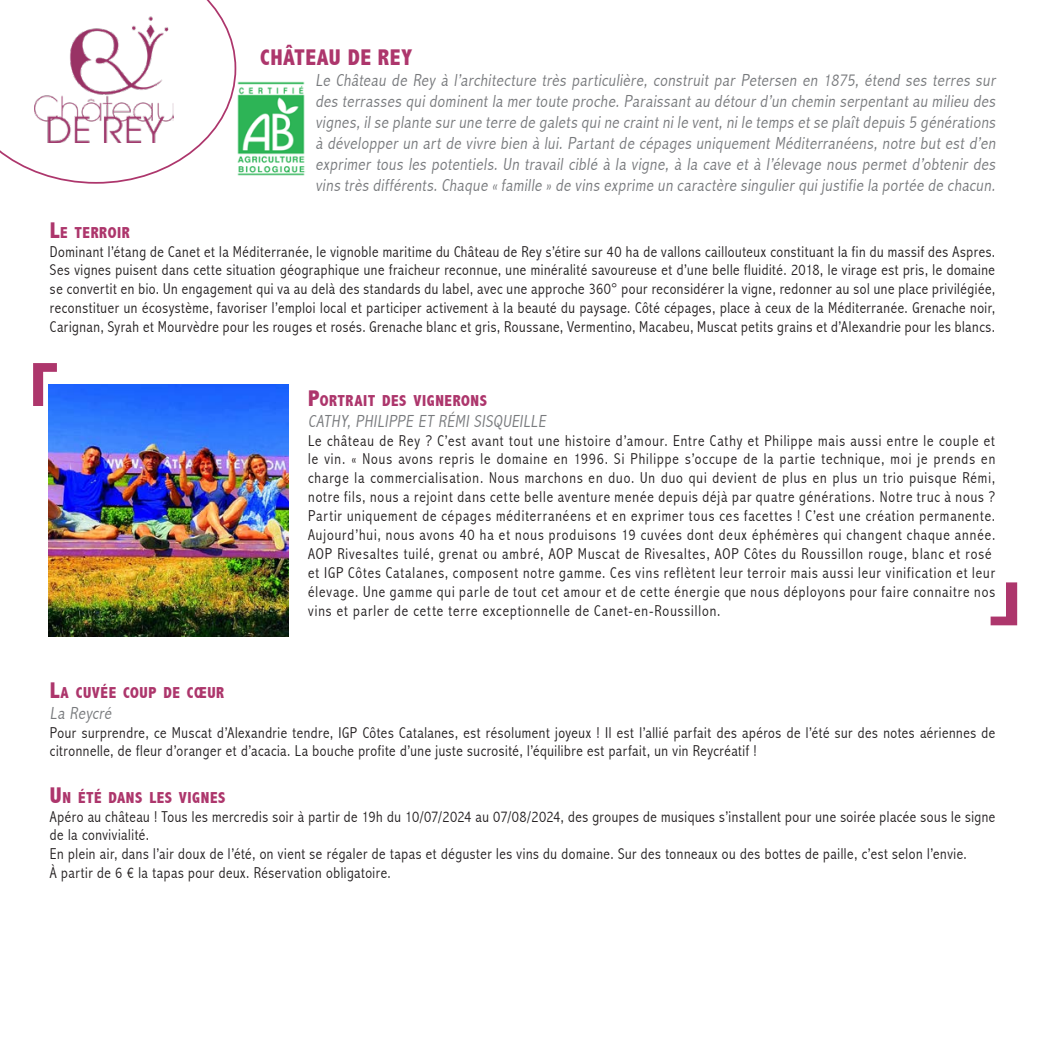
<style>
.page{position:relative;width:1042px;height:1042px;background:#fff}
.page>*{position:absolute;margin:0;border:0;box-sizing:border-box;transform-origin:0 0}
.t1{font:800 condensed 22.75px "Abadi";letter-spacing:.025em;color:#ad366c}
.t2{font:300 condensed 17.5px/21px "Abadi";color:#787a7d;text-align:justify}
.t3{font:800 condensed 15.92px "Abadi";letter-spacing:.035em;color:#ad366c}
.t4{font:300 condensed 15.75px/18.9px "Abadi";letter-spacing:.035em;color:#231f20;text-align:justify}
.s1{font-size:22.75px}
</style>
<div class="page">
<svg style="left:0;top:0;width:236px;height:184px"></svg>
<img style="left:49px;top:384px;width:239px;height:252px">
<svg style="left:33px;top:363px;width:24px;height:43px"></svg>
<svg style="left:990px;top:582px;width:27px;height:43px"></svg>
<img style="left:35px;top:15px;width:139px;height:127px">
<img style="left:237px;top:81px;width:68px;height:95px">
<p class="t1" style="left:260px;top:45px;width:154px">CHÂTEAU DE REY</p>
<p class="t2" style="left:315px;top:70px;width:684px">Le Château de Rey à l’architecture très particulière, construit par Petersen en 1875, étend ses terres sur des terrasses qui dominent la mer toute proche. Paraissant au détour d’un chemin serpentant au milieu des vignes, il se plante sur une terre de galets qui ne craint ni le vent, ni le temps et se plaît depuis 5 générations à développer un art de vivre bien à lui. Partant de cépages uniquement Méditerranéens, notre but est d’en exprimer tous les potentiels. Un travail ciblé à la vigne, à la cave et à l’élevage nous permet d’obtenir des vins très différents. Chaque « famille » de vins exprime un caractère singulier qui justifie la portée de chacun.</p>
<p class="t3" style="left:50px;top:223px;width:34px"><span class="s1">L</span>E TERR</p>
<p class="t3" style="left:108px;top:223px;width:23px">OIR</p>
<p class="t4" style="left:50px;top:242px;width:946px">Dominant l’étang de Canet et la Méditerranée, le vignoble maritime du Château de Rey s’étire sur 40 ha de vallons caillouteux constituant la fin du massif des Aspres.<br>Ses vignes puisent dans cette situation géographique une fraicheur reconnue, une minéralité savoureuse et d’une belle fluidité. 2018, le virage est pris, le domaine se convertit en bio. Un engagement qui va au delà des standards du label, avec une approche 360° pour reconsidérer la vigne, redonner au sol une place privilégiée, reconstituer un écosystème, favoriser l’emploi local et participer activement à la beauté du paysage. Côté cépages, place à ceux de la Méditerranée. Grenache noir, Carignan, Syrah et Mourvèdre pour les rouges et rosés. Grenache blanc et gris, Roussane, Vermentino, Macabeu, Muscat petits grains et d’Alexandrie pour les blancs.</p>
<p class="t3" style="left:308px;top:391px;width:31px"><span class="s1">P</span>ORTRA</p>
<p class="t3" style="left:363px;top:391px;width:125px">IT DES VIGNERONS</p>
<p class="t2" style="left:308px;top:410px;width:242px">CATHY, PHILIPPE ET RÉMI SISQUEILLE</p>
<p class="t4" style="left:308px;top:431px;width:688px">Le château de Rey ? C’est avant tout une histoire d’amour. Entre Cathy et Philippe mais aussi entre le couple et le vin. « Nous avons repris le domaine en 1996. Si Philippe s’occupe de la partie technique, moi je prends en charge la commercialisation. Nous marchons en duo. Un duo qui devient de plus en plus un trio puisque Rémi, notre fils, nous a rejoint dans cette belle aventure menée depuis déjà par quatre générations. Notre truc à nous ?<br>Partir uniquement de cépages méditerranéens et en exprimer tous ces facettes ! C’est une création permanente.<br>Aujourd’hui, nous avons 40 ha et nous produisons 19 cuvées dont deux éphémères qui changent chaque année.<br>AOP Rivesaltes tuilé, grenat ou ambré, AOP Muscat de Rivesaltes, AOP Côtes du Roussillon rouge, blanc et rosé</p>
<p class="t4" style="left:308px;top:563px;width:688px">et IGP Côtes Catalanes, composent notre gamme. Ces vins reflètent leur terroir mais aussi leur vinification et leur élevage. Une gamme qui parle de tout cet amour et de cette énergie que nous déployons pour faire connaitre nos vins et parler de cette terre exceptionnelle de Canet-en-Roussillon.</p>
<p class="t3" style="left:50px;top:683px;width:167px"><span class="s1">L</span>A CUVÉE COUP DE CŒUR</p>
<p class="t2" style="left:50px;top:702px;width:66px">La Reycré</p>
<p class="t4" style="left:50px;top:723px;width:947px">Pour surprendre, ce Muscat d’Alexandrie tendre, IGP Côtes Catalanes, est résolument joyeux ! Il est l’allié parfait des apéros de l’été sur des notes aériennes de citronnelle, de fleur d’oranger et d’acacia. La bouche profite d’une juste sucrosité, l’équilibre est parfait, un vin Reycréatif !</p>
<p class="t3" style="left:50px;top:788px;width:177px"><span class="s1">U</span>N ÉTÉ DANS LES VIGNES</p>
<p class="t4" style="left:50px;top:807px;width:947px">Apéro au château ! Tous les mercredis soir à partir de 19h du 10/07/2024 au 07/08/2024, des groupes de musiques s’installent pour une soirée placée sous le signe de la convivialité.</p>
<p class="t4" style="left:50px;top:844px;width:918px">En plein air, dans l’air doux de l’été, on vient se régaler de tapas et déguster les vins du domaine. Sur des tonneaux ou des bottes de paille, c’est selon l’envie.</p>
<p class="t4" style="left:50px;top:863px;width:342px">À partir de 6 € la tapas pour deux. Réservation obligatoire.</p>
</div>
